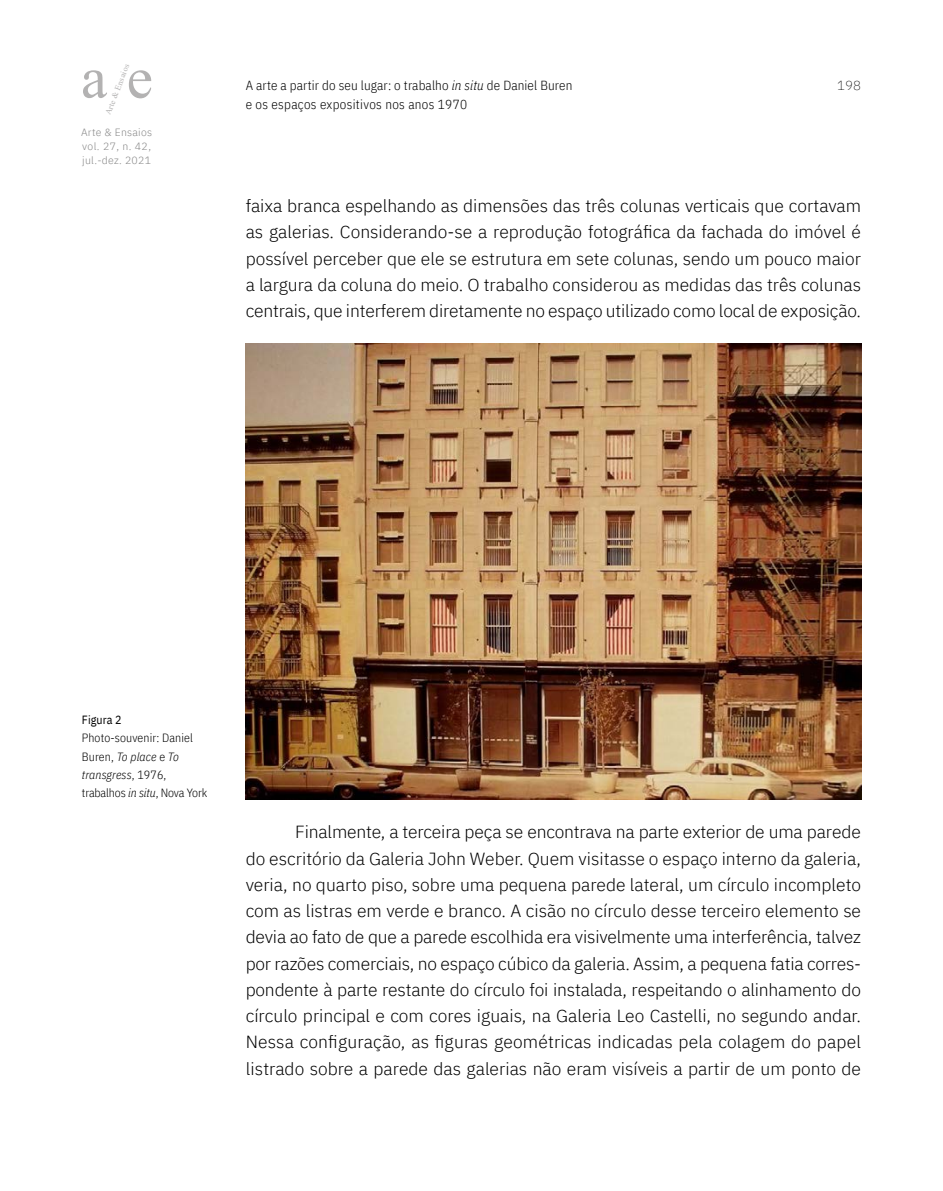
<style>
.page{position:relative;width:943px;height:1191px;background:#fff}
.page>*{position:absolute;margin:0;border:0;box-sizing:border-box;transform-origin:0 0}
.t1{font:59.15px "Times New Roman";color:#b3b2b2}
.t2{font:300 17.5px/26.2px "IBM Plex Sans";letter-spacing:-.01em;color:#000;text-align:justify}
.t3{font:300 13.12px/19.2px "IBM Plex Sans Cond";letter-spacing:.01em;color:#000}
.t4{font:200 13.12px "IBM Plex Sans";color:#000}
.t5{font:300 11.9px/18.4px "IBM Plex Sans Cond";letter-spacing:.005em;color:#000}
.t6{font:11.9px "IBM Plex Sans Cond";letter-spacing:.01em;color:#000}
.t7{font:300 10.5px/14px "IBM Plex Sans";letter-spacing:.025em;color:#878787;text-align:justify}
.t8{font:8.4px "Times New Roman";color:#b3b2b2}
.s1{font-style:italic}
</style>
<div class="page">
<img style="left:246px;top:343px;width:615px;height:457px">
<p class="t8" style="left:102px;top:112px;width:55px;rotate:-69deg">Arte &amp; Ensaios</p>
<p class="t7" style="left:81px;top:125px;width:72px">Arte &amp; Ensaios vol. 27, n. 42, jul.-dez. 2021</p>
<h1 class="t1" style="left:81px;top:36px;width:73px">a e</h1>
<p class="t4" style="left:837px;top:75px;width:25px">198</p>
<p class="t3" style="left:246px;top:74px;width:328px">A arte a partir do seu lugar: o trabalho <span class="s1">in situ</span> de Daniel Buren e os espaços expositivos nos anos 1970</p>
<p class="t2" style="left:246px;top:191px;width:617px">faixa branca espelhando as dimensões das três colunas verticais que cortavam as galerias. Considerando-se a reprodução fotográfica da fachada do imóvel é possível perceber que ele se estrutura em sete colunas, sendo um pouco maior a largura da coluna do meio. O trabalho considerou as medidas das três colunas centrais, que interferem diretamente no espaço utilizado como local de exposição.</p>
<p class="t6" style="left:82px;top:710px;width:41px">Figura 2</p>
<p class="t5" style="left:82px;top:728px;width:127px">Photo-souvenir: Daniel<br>Buren, <span class="s1">To place</span> e <span class="s1">To transgress</span>, 1976, trabalhos <span class="s1">in situ</span>, Nova York</p>
<p class="t2" style="left:246px;top:817px;width:617px;text-indent:50px">Finalmente, a terceira peça se encontrava na parte exterior de uma parede do escritório da Galeria John Weber. Quem visitasse o espaço interno da galeria, veria, no quarto piso, sobre uma pequena parede lateral, um círculo incompleto com as listras em verde e branco. A cisão no círculo desse terceiro elemento se devia ao fato de que a parede escolhida era visivelmente uma interferência, talvez por razões comerciais, no espaço cúbico da galeria. Assim, a pequena fatia corres&shy;pondente à parte restante do círculo foi instalada, respeitando o alinhamento do círculo principal e com cores iguais, na Galeria Leo Castelli, no segundo andar.<br>Nessa configuração, as figuras geométricas indicadas pela colagem do papel listrado sobre a parede das galerias não eram visíveis a partir de um ponto de</p>
</div>
